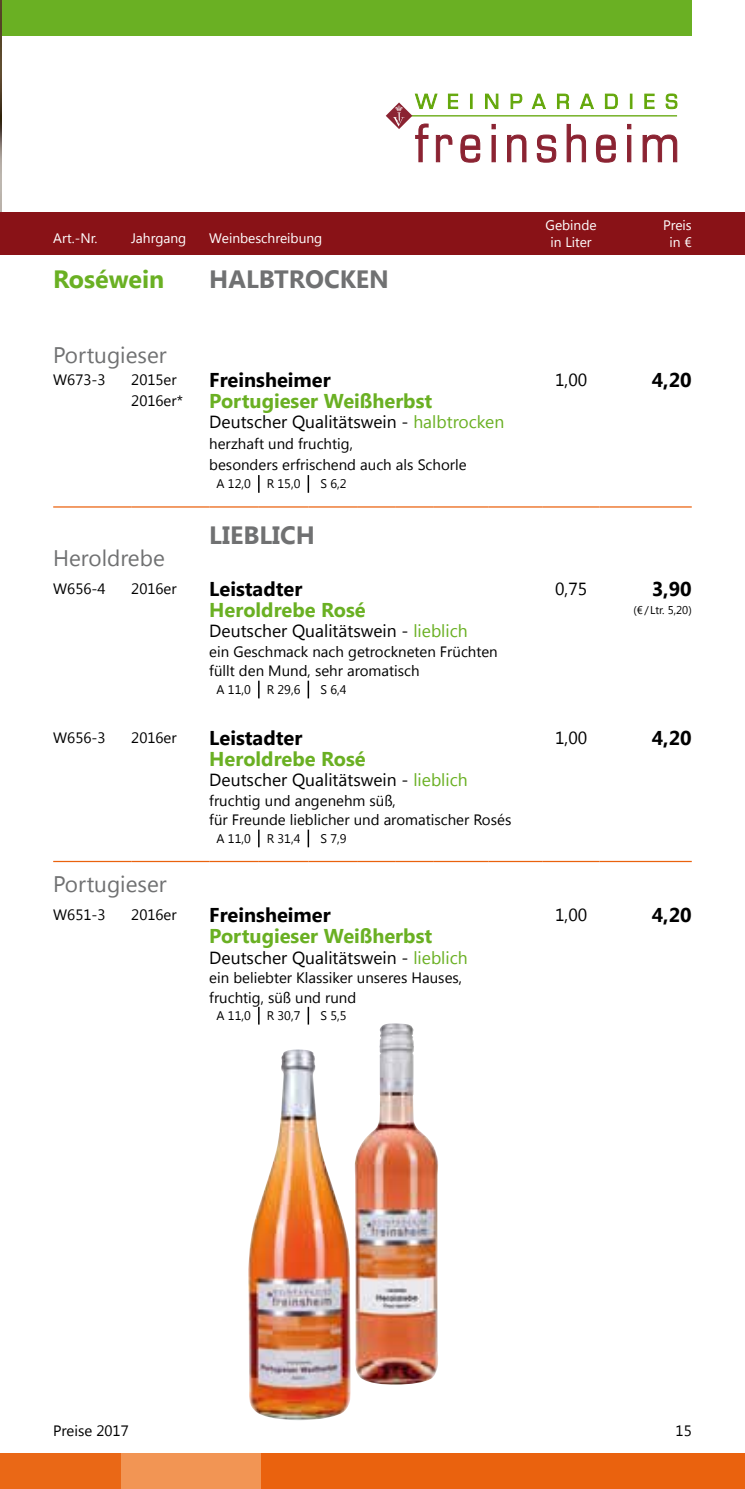
<style>
.page{position:relative;width:745px;height:1489px;background:#fff}
.page>*{position:absolute;margin:0;border:0;box-sizing:border-box;transform-origin:0 0}
.t1{font:700 25px "Segoe UI";color:#707172}
.t2{font:700 25px "Segoe UI";color:#6ab023}
.t3{font:22.5px "Segoe UI";color:#707172}
.t4{font:700 20px "Segoe UI";color:#6ab023}
.t5{font:700 20px "Segoe UI";color:#000}
.t6{font:17.5px "Segoe UI";color:#000}
.t7{font:15px/19.5px "Segoe UI";color:#000}
.t8{font:13.75px/17.5px "Segoe UI";color:#fff;text-align:center}
.t9{font:12.5px "Segoe UI";color:#000}
.t10{font:11.25px "Segoe UI";color:#000}
.s1{color:#6ab023}
</style>
<div class="page">
<div style="left:0;top:213px;width:744px;height:42px;background:#891217"></div>
<div style="left:0;top:0;width:691px;height:35px;background:#6ab023"></div>
<svg style="left:385px;top:93px;width:292px;height:70px"></svg>
<div style="left:260px;top:1453px;width:484px;height:35px;background:#ea620e"></div>
<div style="left:120px;top:1453px;width:140px;height:35px;background:#f29554"></div>
<div style="left:0;top:1453px;width:120px;height:35px;background:#ea6816"></div>
<img style="left:0;top:0;width:2px;height:212px">
<hr style="left:53px;top:506px;width:78px;height:1px;background:#ea620e">
<hr style="left:131px;top:506px;width:78px;height:1px;background:#ea620e">
<hr style="left:209px;top:506px;width:50px;height:1px;background:#ea620e">
<hr style="left:259px;top:506px;width:49px;height:1px;background:#ea620e">
<hr style="left:308px;top:506px;width:49px;height:1px;background:#ea620e">
<hr style="left:357px;top:506px;width:38px;height:1px;background:#ea620e">
<hr style="left:395px;top:506px;width:38px;height:1px;background:#ea620e">
<hr style="left:433px;top:506px;width:55px;height:1px;background:#ea620e">
<hr style="left:488px;top:506px;width:54px;height:1px;background:#ea620e">
<hr style="left:542px;top:506px;width:57px;height:1px;background:#ea620e">
<hr style="left:599px;top:506px;width:92px;height:1px;background:#ea620e">
<hr style="left:53px;top:860px;width:78px;height:2px;background:#ea620e">
<hr style="left:131px;top:860px;width:78px;height:2px;background:#ea620e">
<hr style="left:209px;top:860px;width:50px;height:2px;background:#ea620e">
<hr style="left:259px;top:860px;width:49px;height:2px;background:#ea620e">
<hr style="left:308px;top:860px;width:49px;height:2px;background:#ea620e">
<hr style="left:357px;top:860px;width:38px;height:2px;background:#ea620e">
<hr style="left:395px;top:860px;width:38px;height:2px;background:#ea620e">
<hr style="left:433px;top:860px;width:55px;height:2px;background:#ea620e">
<hr style="left:488px;top:860px;width:54px;height:2px;background:#ea620e">
<hr style="left:542px;top:860px;width:57px;height:2px;background:#ea620e">
<hr style="left:599px;top:860px;width:92px;height:2px;background:#ea620e">
<svg style="left:258px;top:1006px;width:1px;height:18px"></svg>
<svg style="left:307px;top:1006px;width:2px;height:18px"></svg>
<svg style="left:258px;top:829px;width:1px;height:18px"></svg>
<svg style="left:307px;top:829px;width:2px;height:18px"></svg>
<svg style="left:258px;top:680px;width:1px;height:18px"></svg>
<svg style="left:307px;top:680px;width:2px;height:18px"></svg>
<svg style="left:258px;top:475px;width:1px;height:18px"></svg>
<svg style="left:307px;top:475px;width:2px;height:18px"></svg>
<img style="left:354px;top:1023px;width:84px;height:361px">
<img style="left:248px;top:1049px;width:103px;height:370px">
<p class="t8" style="left:53px;top:228px;width:46px">Art.-Nr.</p>
<p class="t8" style="left:131px;top:228px;width:57px">Jahrgang</p>
<p class="t8" style="left:209px;top:228px;width:114px">Weinbeschreibung</p>
<h1 class="t2" style="left:53px;top:261px;width:113px">Roséwein</h1>
<h1 class="t1" style="left:209px;top:261px;width:181px">HALBTROCKEN</h1>
<p class="t8" style="left:545px;top:215px;width:53px">Gebinde in Liter</p>
<p class="t8" style="left:662px;top:215px;width:30px">Preis in €</p>
<h2 class="t3" style="left:53px;top:339px;width:115px">Portugieser</h2>
<p class="t7" style="left:53px;top:369px;width:54px">W673-3</p>
<p class="t7" style="left:131px;top:369px;width:47px">2015er</p>
<h3 class="t5" style="left:209px;top:365px;width:123px">Freinsheimer</h3>
<p class="t6" style="left:554px;top:367px;width:34px">1,00</p>
<h3 class="t5" style="left:651px;top:365px;width:41px">4,20</h3>
<p class="t7" style="left:131px;top:390px;width:53px">2016er*</p>
<h3 class="t4" style="left:209px;top:386px;width:224px">Portugieser Weißherbst</h3>
<p class="t6" style="left:209px;top:410px;width:296px">Deutscher Qualitätswein - <span class="s1">halbtrocken</span></p>
<p class="t7" style="left:209px;top:432px;width:258px;line-height:21.2px">herzhaft und fruchtig,<br>besonders erfrischend auch als Schorle</p>
<p class="t9" style="left:216px;top:475px;width:36px">A 12,0</p>
<p class="t9" style="left:266px;top:475px;width:35px">R 15,0</p>
<p class="t9" style="left:320px;top:475px;width:28px">S 6,2</p>
<h1 class="t1" style="left:209px;top:517px;width:107px">LIEBLICH</h1>
<h2 class="t3" style="left:53px;top:542px;width:113px">Heroldrebe</h2>
<p class="t7" style="left:53px;top:578px;width:54px">W656-4</p>
<p class="t7" style="left:131px;top:578px;width:47px">2016er</p>
<h3 class="t5" style="left:209px;top:574px;width:94px">Leistadter</h3>
<p class="t6" style="left:554px;top:576px;width:34px">0,75</p>
<h3 class="t5" style="left:651px;top:574px;width:41px">3,90</h3>
<h3 class="t4" style="left:209px;top:595px;width:158px">Heroldrebe Rosé</h3>
<p class="t10" style="left:633px;top:602px;width:60px">(€/ Ltr. 5,20)</p>
<p class="t6" style="left:209px;top:619px;width:260px">Deutscher Qualitätswein - <span class="s1">lieblich</span></p>
<p class="t7" style="left:209px;top:641px;width:290px">ein Geschmack nach getrockneten Früchten füllt den Mund, sehr aromatisch</p>
<p class="t9" style="left:216px;top:681px;width:36px">A 11,0</p>
<p class="t9" style="left:266px;top:681px;width:35px">R 29,6</p>
<p class="t9" style="left:320px;top:681px;width:28px">S 6,4</p>
<p class="t7" style="left:53px;top:727px;width:54px">W656-3</p>
<p class="t7" style="left:131px;top:727px;width:47px">2016er</p>
<h3 class="t5" style="left:209px;top:723px;width:94px">Leistadter</h3>
<p class="t6" style="left:554px;top:725px;width:34px">1,00</p>
<h3 class="t5" style="left:651px;top:723px;width:41px">4,20</h3>
<h3 class="t4" style="left:209px;top:744px;width:158px">Heroldrebe Rosé</h3>
<p class="t6" style="left:209px;top:768px;width:260px">Deutscher Qualitätswein - <span class="s1">lieblich</span></p>
<p class="t7" style="left:209px;top:790px;width:303px">fruchtig und angenehm süß,<br>für Freunde lieblicher und aromatischer Rosés</p>
<p class="t9" style="left:216px;top:829px;width:36px">A 11,0</p>
<p class="t9" style="left:266px;top:829px;width:35px">R 31,4</p>
<p class="t9" style="left:320px;top:829px;width:28px">S 7,9</p>
<h2 class="t3" style="left:53px;top:868px;width:115px">Portugieser</h2>
<p class="t7" style="left:53px;top:904px;width:54px">W651-3</p>
<p class="t7" style="left:131px;top:904px;width:47px">2016er</p>
<h3 class="t5" style="left:209px;top:900px;width:123px">Freinsheimer</h3>
<p class="t6" style="left:554px;top:902px;width:34px">1,00</p>
<h3 class="t5" style="left:651px;top:900px;width:41px">4,20</h3>
<h3 class="t4" style="left:209px;top:921px;width:224px">Portugieser Weißherbst</h3>
<p class="t6" style="left:209px;top:945px;width:260px">Deutscher Qualitätswein - <span class="s1">lieblich</span></p>
<p class="t7" style="left:209px;top:967px;width:254px">ein beliebter Klassiker unseres Hauses, fruchtig, süß und rund</p>
<p class="t9" style="left:216px;top:1007px;width:36px">A 11,0</p>
<p class="t9" style="left:266px;top:1007px;width:35px">R 30,7</p>
<p class="t9" style="left:320px;top:1007px;width:28px">S 5,5</p>
<p class="t7" style="left:53px;top:1420px;width:77px">Preise 2017</p>
<p class="t7" style="left:675px;top:1420px;width:18px">15</p>
</div>
